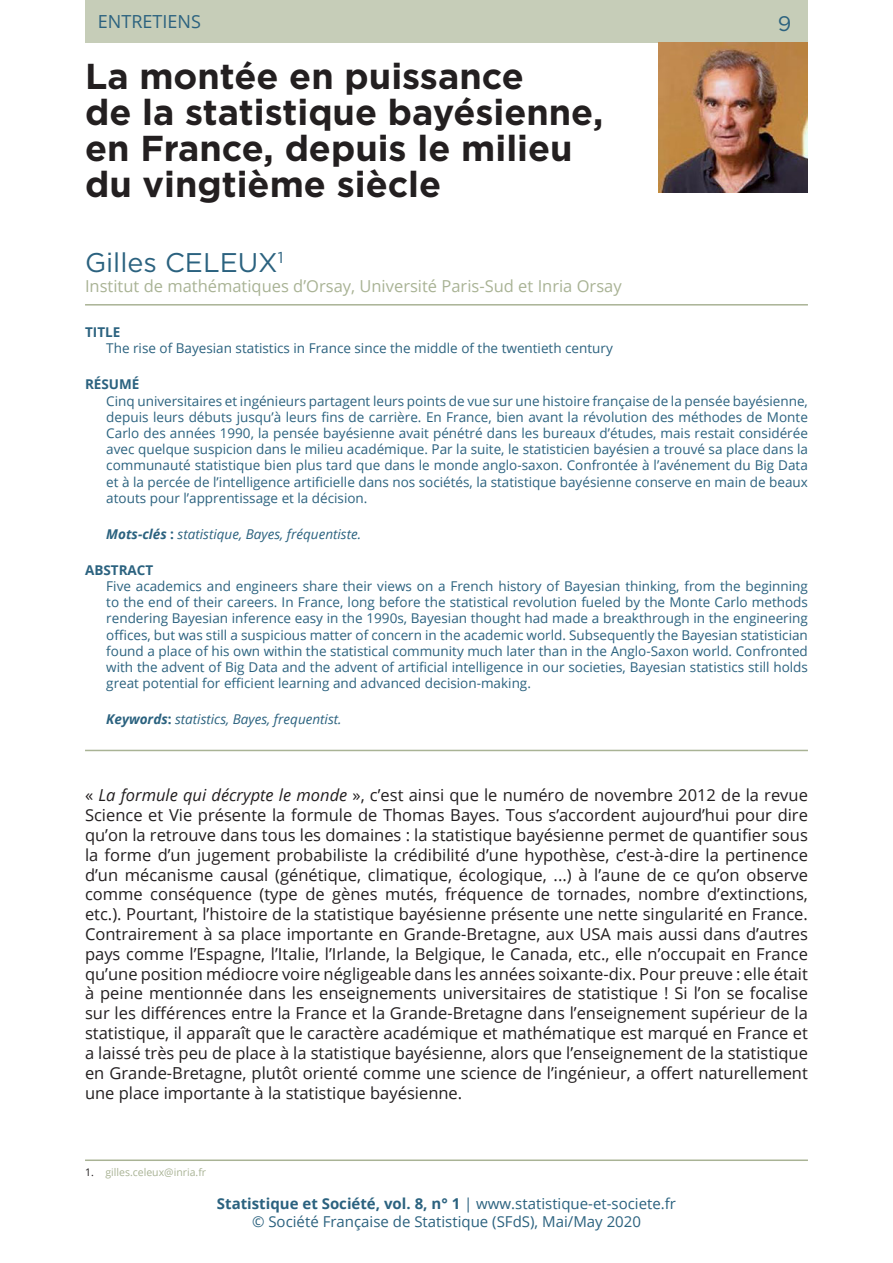
<style>
.page{position:relative;width:893px;height:1263px;background:#fff}
.page>*{position:absolute;margin:0;border:0;box-sizing:border-box;transform-origin:0 0}
.Title_24{font:700 36px "Gotham";color:#231f20}
.Author{font:27px "Gotham";color:#2b627f}
.t1{font:21px "Gotham";color:#2b627f}
.Title_14_green{font:18px "Open Sans";color:#2b627f}
.Paragraph_Body{font:16.5px/19.8px "Open Sans";color:#231f20;text-align:justify}
.Author_Titles{font:16.5px "Open Sans";color:#a9b395}
.t2{font:15px/18px "Open Sans";color:#2b627f;text-align:center}
.t3{font:13.5px/16.2px "Open Sans";color:#2b627f;text-align:justify}
.t4{font:italic 13.5px "Open Sans";color:#2b627f}
.t5{font:700 13.5px "Open Sans";color:#2b627f}
.Footnote{font:10.5px "Open Sans";color:#a9b395}
.s1{font-weight:700}
.s2{font-weight:700;font-style:normal}
.s3{font-style:italic}
.s4{color:#231f20}
</style>
<div class="page">
<div style="left:85px;top:0;width:723px;height:43px;background:#c6cdb8"></div>
<hr style="left:85px;top:304px;width:723px;height:2px;background:#a9b395">
<hr style="left:85px;top:750px;width:723px;height:1px;background:#a9b395">
<img style="left:659px;top:43px;width:149px;height:149px">
<hr style="left:85px;top:1159px;width:723px;height:2px;background:#a9b395">
<p class="Title_14_green" style="left:98px;top:10px;width:105px">ENTRETIENS</p>
<p class="Title_24" style="left:85px;top:53px;width:440px">La montée en puissance</p>
<p class="Title_24" style="left:85px;top:89px;width:520px">de la statistique bayésienne,</p>
<p class="Title_24" style="left:85px;top:125px;width:489px">en France, depuis le milieu</p>
<p class="Title_24" style="left:85px;top:161px;width:358px">du vingtième siècle</p>
<p class="Author" style="left:85px;top:245px;width:200px">Gilles CELEUX<sup>1</sup></p>
<p class="Author_Titles" style="left:85px;top:274px;width:538px">Institut de mathématiques d’Orsay, Université Paris-Sud et Inria Orsay</p>
<h3 class="t1" style="left:778px;top:11px;width:15px">9</h3>
<p class="t5" style="left:85px;top:323px;width:37px">TITLE</p>
<p class="t3" style="left:106px;top:340px;width:508px">The rise of Bayesian statistics in France since the middle of the twentieth century</p>
<p class="t5" style="left:85px;top:375px;width:56px">RÉSUMÉ</p>
<p class="t3" style="left:106px;top:392px;width:703px">Cinq universitaires et ingénieurs partagent leurs points de vue sur une histoire française de la pensée bayésienne, depuis leurs débuts jusqu’à leurs fins de carrière. En France, bien avant la révolution des méthodes de Monte Carlo des années 1990, la pensée bayésienne avait pénétré dans les bureaux d’études, mais restait considérée avec quelque suspicion dans le milieu académique. Par la suite, le statisticien bayésien a trouvé sa place dans la communauté statistique bien plus tard que dans le monde anglo-saxon. Confrontée à l’avénement du Big Data et à la percée de l’intelligence artificielle dans nos sociétés, la statistique bayésienne conserve en main de beaux atouts pour l’apprentissage et la décision.</p>
<p class="t4" style="left:106px;top:525px;width:256px"><span class="s1">Mots-clés</span> <span class="s2">:</span> statistique, Bayes, fréquentiste.</p>
<p class="t5" style="left:85px;top:560px;width:70px">ABSTRACT</p>
<p class="t3" style="left:106px;top:578px;width:703px">Five academics and engineers share their views on a French history of Bayesian thinking, from the beginning to the end of their careers. In France, long before the statistical revolution fueled by the Monte Carlo methods rendering Bayesian inference easy in the 1990s, Bayesian thought had made a breakthrough in the engineering offices, but was still a suspicious matter of concern in the academic world. Subsequently the Bayesian statistician found a place of his own within the statistical community much later than in the Anglo-Saxon world. Confronted with the advent of Big Data and the advent of artificial intelligence in our societies, Bayesian statistics still holds great potential for efficient learning and advanced decision-making.</p>
<p class="t4" style="left:106px;top:710px;width:237px"><span class="s1">Keywords</span><span class="s2">:</span> statistics, Bayes, frequentist.</p>
<p class="Paragraph_Body" style="left:85px;top:785px;width:724px">« <span class="s3">La formule qui décrypte le monde</span> », c’est ainsi que le numéro de novembre 2012 de la revue Science et Vie présente la formule de Thomas Bayes. Tous s’accordent aujourd’hui pour dire qu’on la retrouve dans tous les domaines : la statistique bayésienne permet de quantifier sous la forme d’un jugement probabiliste la crédibilité d’une hypothèse, c’est-à-dire la pertinence d’un mécanisme causal (génétique, climatique, écologique, ...) à l’aune de ce qu’on observe comme conséquence (type de gènes mutés, fréquence de tornades, nombre d’extinctions, etc.). Pourtant, l’histoire de la statistique bayésienne présente une nette singularité en France.<br>Contrairement à sa place importante en Grande-Bretagne, aux USA mais aussi dans d’autres pays comme l’Espagne, l’Italie, l’Irlande, la Belgique, le Canada, etc., elle n’occupait en France qu’une position médiocre voire négligeable dans les années soixante-dix. Pour preuve : elle était à peine mentionnée dans les enseignements universitaires de statistique ! Si l’on se focalise sur les différences entre la France et la Grande-Bretagne dans l’enseignement supérieur de la statistique, il apparaît que le caractère académique et mathématique est marqué en France et a laissé très peu de place à la statistique bayésienne, alors que l’enseignement de la statistique en Grande-Bretagne, plutôt orienté comme une science de l’ingénieur, a offert naturellement une place importante à la statistique bayésienne.</p>
<p class="Footnote" style="left:85px;top:1165px;width:123px"><span class="s4">1.</span> gilles.celeux@inria.fr</p>
<p class="t2" style="left:217px;top:1194px;width:461px"><span class="s1">Statistique et Société, vol. 8, n° 1</span> | www.statistique-et-societe.fr © Société Française de Statistique (SFdS), Mai/May 2020</p>
</div>
